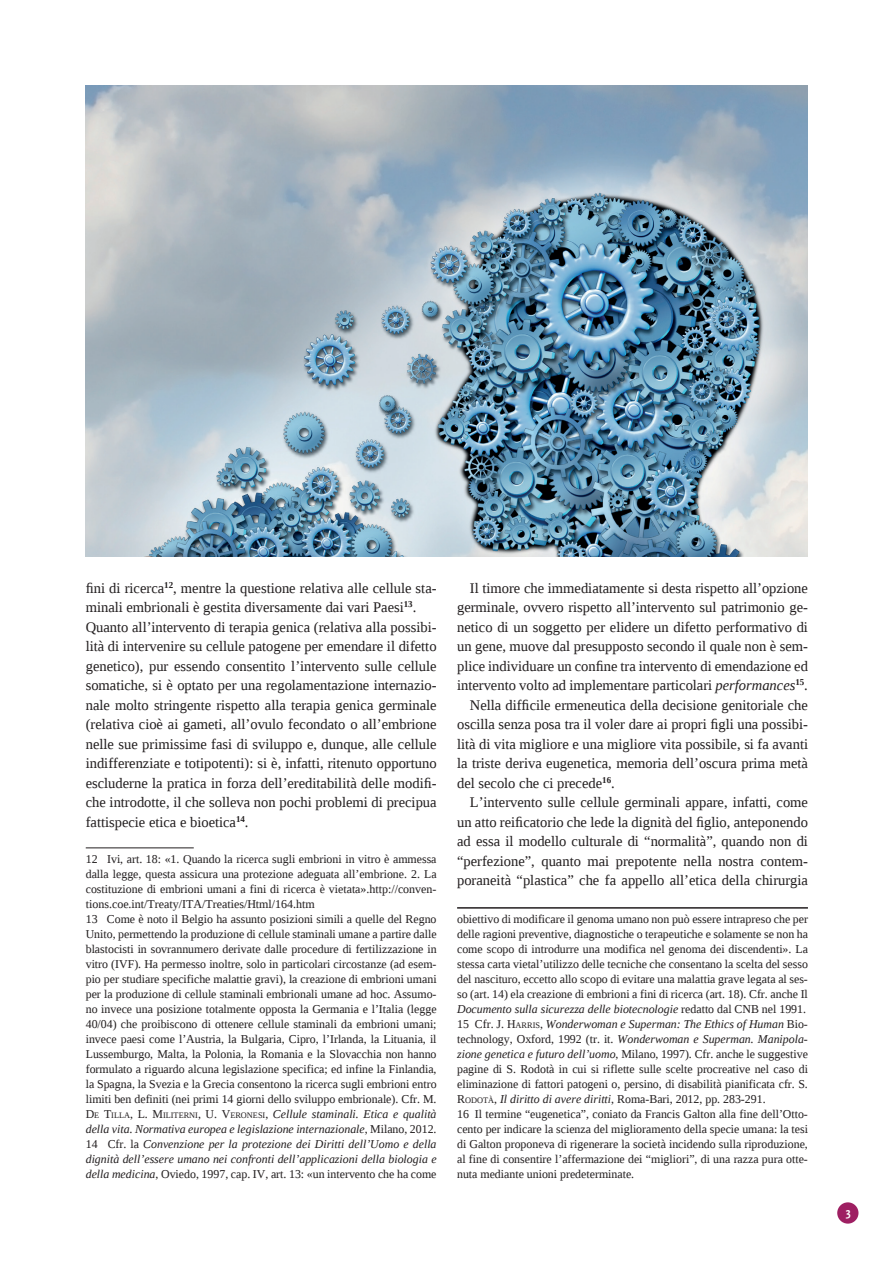
<style>
.page{position:relative;width:893px;height:1263px;background:#fff}
.page>*{position:absolute;margin:0;border:0;box-sizing:border-box;transform-origin:0 0}
.t1{font:14.7px/19.5px "Liberation Serif";color:#231f20}
.t2{font:12px/15px "Liberation Serif";color:#231f20}
.t3{font:700 12px "Scala Sans";color:#fff}
.s1{font-style:inherit}
.s2{font-size:8.4px}
.s3{font-style:italic}
</style>
<div class="page">
<div style="left:837px;top:1202px;width:21px;height:21px;background:#9e1f62;border-radius:50%"></div>
<hr style="left:457px;top:907px;width:351px;height:2px;background:#231f20">
<hr style="left:86px;top:848px;width:108px;height:1px;background:#231f20">
<img style="left:86px;top:86px;width:722px;height:470px">
<p class="t1" style="left:86px;top:578px;width:352px">fini di ricerca<sup>12</sup>, mentre la questione relativa alle cellule sta&shy;minali embrionali è gestita diversamente dai vari Paesi<sup>13</sup>.<br>Quanto all’intervento di terapia genica (relativa alla possibi&shy;lità di intervenire su cellule patogene per emendare il difetto genetico), pur essendo consentito l’intervento sulle cellule somatiche, si è optato per una regolamentazione internazio&shy;nale molto stringente rispetto alla terapia genica germinale (relativa cioè ai gameti, all’ovulo fecondato o all’embrione nelle sue primissime fasi di sviluppo e, dunque, alle cellule indifferenziate e totipotenti): si è, infatti, ritenuto opportuno escluderne la pratica in forza dell’ereditabilità delle modifi&shy;che introdotte, il che solleva non pochi problemi di precipua fattispecie etica e bioetica<sup>14</sup>.</p>
<p class="t2" style="left:86px;top:851px;width:352px">12 Ivi, art. 18: «1. Quando la ricerca sugli embrioni in vitro è ammessa dalla legge, questa assicura una protezione adeguata all’embrione. 2. La costituzione di embrioni umani a fini di ricerca è vietata».http://conven&shy;tions.coe.int/Treaty/ITA/Treaties/Html/164.htm<br>13 Come è noto il Belgio ha assunto posizioni simili a quelle del Regno Unito, permettendo la produzione di cellule staminali umane a partire dalle blastocisti in sovrannumero derivate dalle procedure di fertilizzazione in vitro (IVF). Ha permesso inoltre, solo in particolari circostanze (ad esem&shy;pio per studiare specifiche malattie gravi), la creazione di embrioni umani per la produzione di cellule staminali embrionali umane ad hoc. Assumo&shy;no invece una posizione totalmente opposta la Germania e l’Italia (legge 40/04) che proibiscono di ottenere cellule staminali da embrioni umani; invece paesi come l’Austria, la Bulgaria, Cipro, l’Irlanda, la Lituania, il Lussemburgo, Malta, la Polonia, la Romania e la Slovacchia non hanno formulato a riguardo alcuna legislazione specifica; ed infine la Finlandia, la Spagna, la Svezia e la Grecia consentono la ricerca sugli embrioni entro limiti ben definiti (nei primi 14 giorni dello sviluppo embrionale). Cfr. <span class="s1">M.<br>D</span><span class="s2">E</span> <span class="s1">T</span><span class="s2">ILLA</span><span class="s1">, L. M</span><span class="s2">ILITERNI</span><span class="s1">, U. V</span><span class="s2">ERONESI</span>, <span class="s3">Cellule staminali. Etica e qualità della vita. Normativa europea e legislazione internazionale</span>, Milano, 2012.<br>14 Cfr. la <span class="s3">Convenzione per la protezione dei Diritti dell’Uomo e della dignità dell’essere umano nei confronti dell’applicazioni della biologia e della medicina</span>, Oviedo, 1997, cap. IV, art. 13: «un intervento che ha come</p>
<p class="t1" style="left:470px;top:578px;width:340px">Il timore che immediatamente si desta rispetto all’opzione</p>
<p class="t1" style="left:457px;top:598px;width:352px">germinale, ovvero rispetto all’intervento sul patrimonio ge-</p>
<p class="t1" style="left:457px;top:617px;width:352px">netico di un soggetto per elidere un difetto performativo di</p>
<p class="t1" style="left:457px;top:637px;width:352px">un gene, muove dal presupposto secondo il quale non è sem-</p>
<p class="t1" style="left:457px;top:656px;width:352px">plice individuare un confine tra intervento di emendazione ed</p>
<p class="t1" style="left:457px;top:676px;width:352px">intervento volto ad implementare particolari <span class="s3">performances</span><sup>15</sup>.</p>
<p class="t1" style="left:470px;top:695px;width:340px">Nella difficile ermeneutica della decisione genitoriale che</p>
<p class="t1" style="left:457px;top:715px;width:352px">oscilla senza posa tra il voler dare ai propri figli una possibi-</p>
<p class="t1" style="left:457px;top:734px;width:352px">lità di vita migliore e una migliore vita possibile, si fa avanti</p>
<p class="t1" style="left:457px;top:754px;width:352px">la triste deriva eugenetica, memoria dell’oscura prima metà</p>
<p class="t1" style="left:457px;top:773px;width:159px">del secolo che ci precede<sup>16</sup>.</p>
<p class="t1" style="left:470px;top:793px;width:340px">L’intervento sulle cellule germinali appare, infatti, come</p>
<p class="t1" style="left:457px;top:812px;width:352px">un atto reificatorio che lede la dignità del figlio, anteponendo</p>
<p class="t1" style="left:457px;top:832px;width:352px">ad essa il modello culturale di “normalità”, quando non di</p>
<p class="t1" style="left:457px;top:851px;width:352px">“perfezione”, quanto mai prepotente nella nostra contem-</p>
<p class="t1" style="left:457px;top:871px;width:352px">poraneità “plastica” che fa appello all’etica della chirurgia</p>
<p class="t2" style="left:457px;top:911px;width:352px">obiettivo di modificare il genoma umano non può essere intrapreso che per delle ragioni preventive, diagnostiche o terapeutiche e solamente se non ha come scopo di introdurre una modifica nel genoma dei discendenti». La stessa carta vietal’utilizzo delle tecniche che consentano la scelta del sesso del nascituro, eccetto allo scopo di evitare una malattia grave legata al ses&shy;so (art. 14) ela creazione di embrioni a fini di ricerca (art. 18). Cfr. anche Il <span class="s3">Documento sulla sicurezza delle biotecnologie</span> redatto dal CNB nel 1991.<br>15 Cfr<span class="s1">. J. H</span><span class="s2">ARRIS</span>, <span class="s3">Wonderwoman e Superman: The Ethics of Human</span> Bio&shy;technology, Oxford, 1992 (tr. it. <span class="s3">Wonderwoman e Superman. Manipola&shy;zione genetica e futuro dell’uomo</span>, Milano, 1997). Cfr. anche le suggestive pagine di S. Rodotà in cui si riflette sulle scelte procreative nel caso di eliminazione di fattori patogeni o, persino, di disabilità pianificata cfr. <span class="s1">S.<br>R</span><span class="s2">ODOTÀ</span>, <span class="s3">Il diritto di avere diritti</span>, Roma-Bari, 2012, pp. 283-291.<br>16 Il termine “eugenetica”, coniato da Francis Galton alla fine dell’Otto&shy;cento per indicare la scienza del miglioramento della specie umana: la tesi di Galton proponeva di rigenerare la società incidendo sulla riproduzione, al fine di consentire l’affermazione dei “migliori”, di una razza pura otte&shy;nuta mediante unioni predeterminate.</p>
<p class="t3" style="left:846px;top:1206px;width:7px">3</p>
</div>
